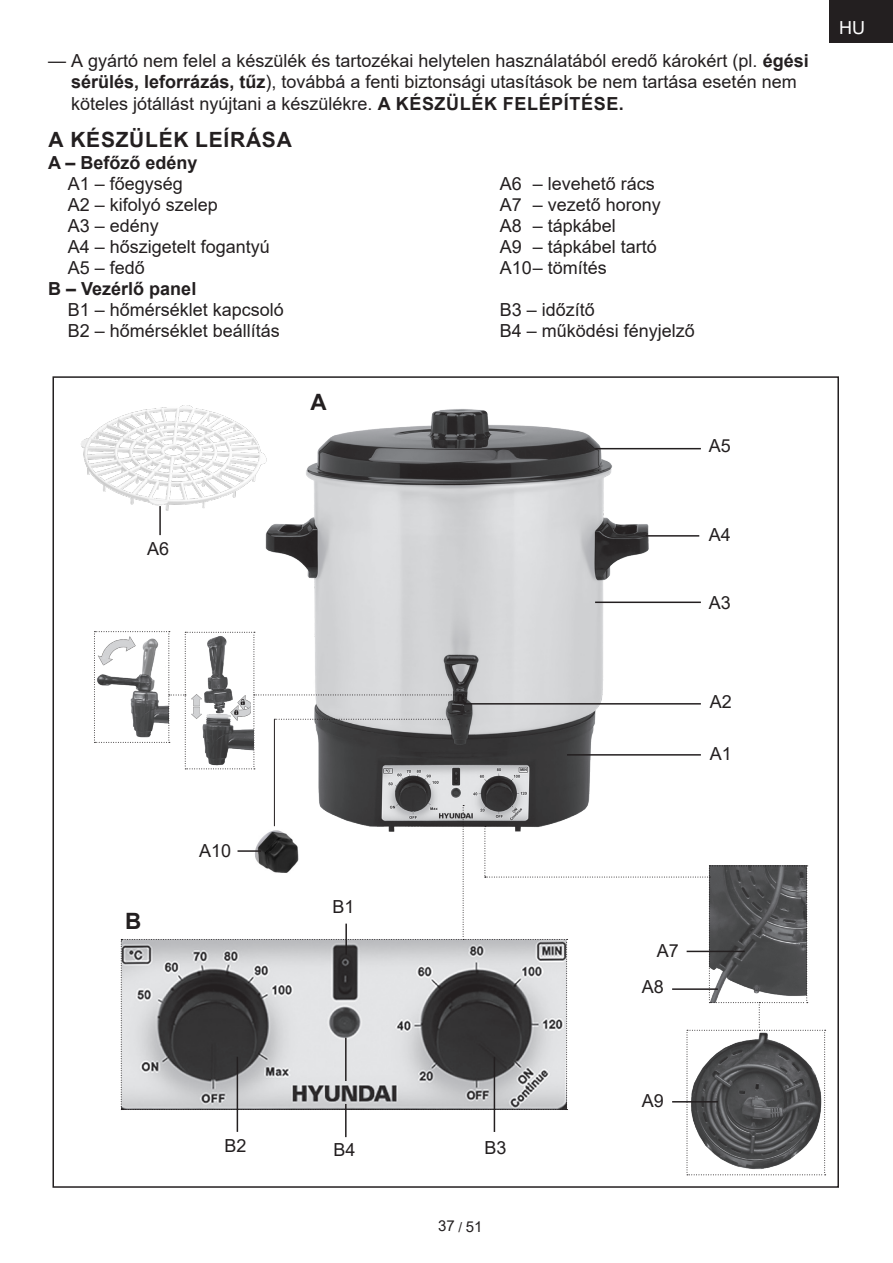
<style>
.page{position:relative;width:893px;height:1263px;background:#fff}
.page>*{position:absolute;margin:0;border:0;box-sizing:border-box;transform-origin:0 0}
.t1{font:700 22.5px "Arial";color:#231f20}
.Normální{font:700 21px "Arial";letter-spacing:.035em;color:#231f20}
.Normální-2{font:18px/21.3px "Arial";color:#231f20}
.t2{font:700 18px "Arial";color:#231f20}
.t3{font:18px "Arial";color:#fff}
.t4{font:15px "Arial";color:#231f20}
.s1{font-weight:700}
.s2{font-size:13.5px}
</style>
<div class="page">
<div style="left:829px;top:0;width:64px;height:43px;background:#231f20"></div>
<img style="left:230px;top:409px;width:456px;height:396px">
<img style="left:81px;top:405px;width:188px;height:114px">
<svg style="left:94px;top:631px;width:362px;height:138px"></svg>
<img style="left:97px;top:637px;width:40px;height:31px">
<img style="left:191px;top:692px;width:11px;height:28px">
<svg style="left:121px;top:805px;width:705px;height:370px"></svg>
<hr style="left:595px;top:601px;width:106px;height:2px;background:#231f20">
<hr style="left:463px;top:703px;width:238px;height:1px;background:#231f20">
<hr style="left:567px;top:754px;width:134px;height:2px;background:#231f20">
<hr style="left:687px;top:951px;width:58px;height:1px;background:#231f20">
<hr style="left:159px;top:506px;width:2px;height:29px;background:#231f20">
<hr style="left:274px;top:719px;width:1px;height:107px;background:#231f20">
<hr style="left:672px;top:1101px;width:46px;height:1px;background:#231f20">
<hr style="left:672px;top:988px;width:46px;height:2px;background:#231f20">
<hr style="left:494px;top:1057px;width:1px;height:75px;background:#231f20">
<hr style="left:237px;top:1057px;width:1px;height:75px;background:#231f20">
<hr style="left:345px;top:924px;width:2px;height:30px;background:#231f20">
<hr style="left:646px;top:535px;width:53px;height:2px;background:#231f20">
<hr style="left:595px;top:448px;width:106px;height:1px;background:#231f20">
<hr style="left:345px;top:1038px;width:2px;height:43px;background:#231f20">
<img style="left:247px;top:827px;width:55px;height:49px">
<hr style="left:238px;top:850px;width:23px;height:2px;background:#231f20">
<hr style="left:345px;top:1104px;width:2px;height:33px;background:#231f20">
<p class="Normální-2" style="left:71px;top:50px;width:739px;text-indent:-23px">— A gyártó nem felel a készülék és tartozékai helytelen használatából eredő károkért (pl. <span class="s1">égési sérülés, leforrázás, tűz</span>), továbbá a fenti biztonsági utasítások be nem tartása esetén nem köteles jótállást nyújtani a készülékre. <span class="s1">A KÉSZÜLÉK FELÉPÍTÉSE.</span></p>
<p class="Normální" style="left:49px;top:125px;width:245px">A KÉSZÜLÉK LEÍRÁSA</p>
<p class="t2" style="left:48px;top:149px;width:151px">A – Befőző edény</p>
<p class="Normální-2" style="left:68px;top:172px;width:117px">A1 – főegység</p>
<p class="Normální-2" style="left:500px;top:172px;width:157px">A6 – levehető rács</p>
<p class="Normální-2" style="left:68px;top:193px;width:152px">A2 – kifolyó szelep</p>
<p class="Normální-2" style="left:500px;top:193px;width:163px">A7 – vezető horony</p>
<p class="Normální-2" style="left:68px;top:214px;width:93px">A3 – edény</p>
<p class="Normální-2" style="left:500px;top:214px;width:118px">A8 – tápkábel</p>
<p class="Normální-2" style="left:68px;top:235px;width:204px">A4 – hőszigetelt fogantyú</p>
<p class="Normální-2" style="left:500px;top:235px;width:159px">A9 – tápkábel tartó</p>
<p class="Normální-2" style="left:68px;top:256px;width:79px">A5 – fedő</p>
<p class="Normální-2" style="left:500px;top:256px;width:109px">A10– tömítés</p>
<p class="t2" style="left:48px;top:275px;width:150px">B – Vezérlő panel</p>
<p class="Normální-2" style="left:68px;top:298px;width:218px">B1 – hőmérséklet kapcsoló</p>
<p class="Normální-2" style="left:500px;top:298px;width:97px">B3 – időzítő</p>
<p class="Normální-2" style="left:68px;top:320px;width:214px">B2 – hőmérséklet beállítás</p>
<p class="Normální-2" style="left:500px;top:320px;width:197px">B4 – működési fényjelző</p>
<p class="Normální-2" style="left:147px;top:538px;width:24px">A6</p>
<p class="t1" style="left:310px;top:386px;width:18px">A</p>
<p class="Normální-2" style="left:709px;top:435px;width:24px">A5</p>
<p class="Normální-2" style="left:709px;top:524px;width:24px">A4</p>
<p class="Normální-2" style="left:709px;top:592px;width:24px">A3</p>
<p class="t3" style="left:839px;top:15px;width:27px">HU</p>
<p class="t1" style="left:125px;top:905px;width:18px">B</p>
<p class="Normální-2" style="left:199px;top:839px;width:34px">A10</p>
<p class="Normální-2" style="left:332px;top:895px;width:24px">B1</p>
<p class="Normální-2" style="left:710px;top:691px;width:24px">A2</p>
<p class="Normální-2" style="left:710px;top:743px;width:24px">A1</p>
<p class="Normální-2" style="left:657px;top:940px;width:24px">A7</p>
<p class="Normální-2" style="left:642px;top:976px;width:24px">A8</p>
<p class="Normální-2" style="left:225px;top:1135px;width:24px">B2</p>
<p class="Normální-2" style="left:334px;top:1139px;width:24px">B4</p>
<p class="Normální-2" style="left:484px;top:1137px;width:24px">B3</p>
<p class="t4" style="left:438px;top:1216px;width:46px">37 <span class="s2">/</span> 51</p>
<p class="Normální-2" style="left:642px;top:1090px;width:24px">A9</p>
</div>
